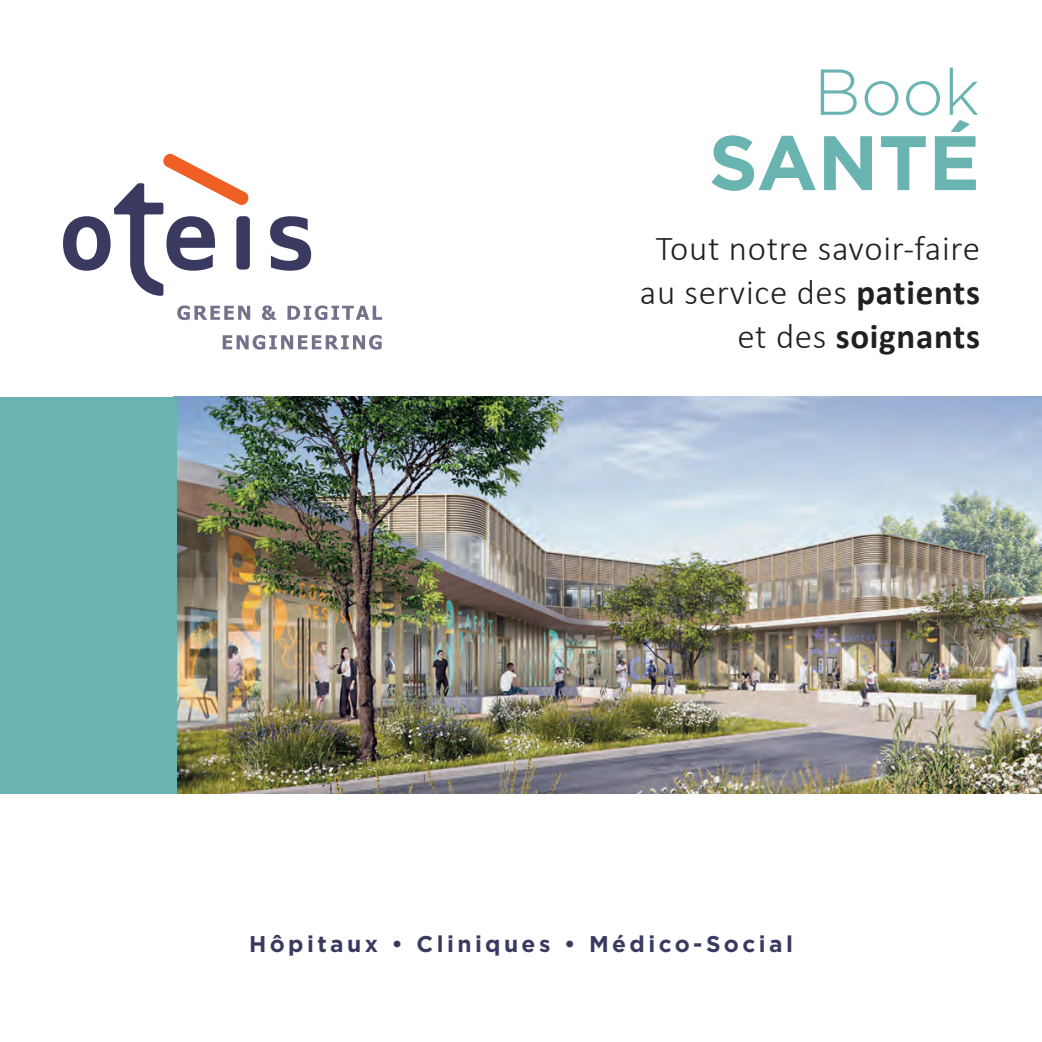
<style>
.page{position:relative;width:1042px;height:1042px;background:#fff}
.page>*{position:absolute;margin:0;border:0;box-sizing:border-box;transform-origin:0 0}
.t1{font:700 77px "Gotham";color:#69b3b0}
.t2{font:300 64.75px "Gotham";color:#69b3b0}
.t3{font:300 35px/43.8px "Calibri";letter-spacing:.02em;color:#231f20;text-align:right}
.t4{font:700 22.75px "Gotham";letter-spacing:.15em;color:#3a3a61}
.s1{font-style:inherit}
.s2{font-weight:700}
</style>
<div class="page">
<img style="left:176px;top:397px;width:866px;height:397px">
<div style="left:0;top:397px;width:176px;height:397px;background:#69b3b0"></div>
<svg style="left:177px;top:305px;width:73px;height:15px"></svg>
<svg style="left:262px;top:305px;width:15px;height:15px"></svg>
<svg style="left:287px;top:305px;width:95px;height:15px"></svg>
<svg style="left:223px;top:335px;width:159px;height:15px"></svg>
<svg style="left:270px;top:216px;width:41px;height:55px"></svg>
<svg style="left:63px;top:153px;width:186px;height:143px"></svg>
<div style="left:236px;top:216px;width:14px;height:53px;background:#3a3a61;border-radius:4px"></div>
<h2 class="t2" style="left:814px;top:51px;width:167px"><span class="s1">B</span>ook</h2>
<h1 class="t1" style="left:708px;top:112px;width:273px">SANTÉ</h1>
<p class="t3" style="left:640px;top:226px;width:342px">Tout notre savoir-faire au service des <span class="s2">patients </span>et des <span class="s2">soignants</span></p>
<p class="t4" style="left:249px;top:928px;width:545px">Hôpitaux • Cliniques • Médico-Social</p>
</div>
